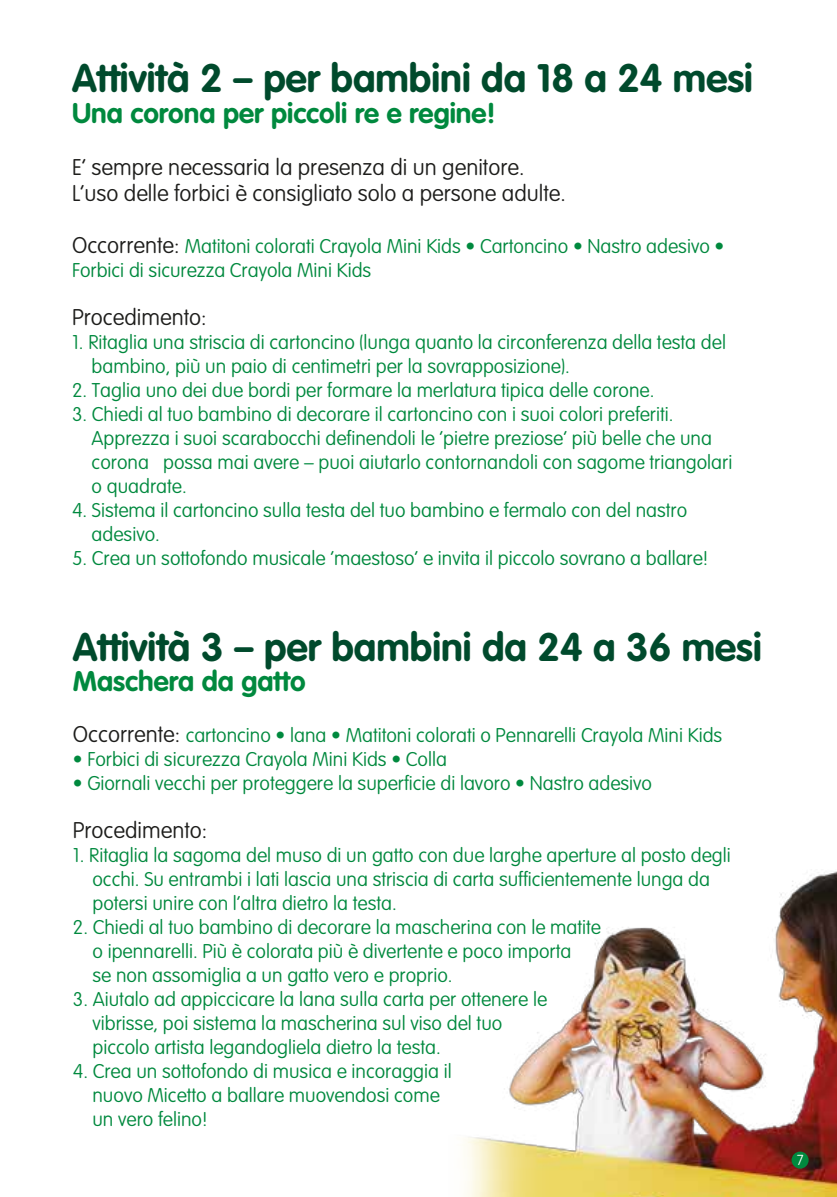
<style>
.page{position:relative;width:837px;height:1197px;background:#fff}
.page>*{position:absolute;margin:0;border:0;box-sizing:border-box;transform-origin:0 0}
.t1{font:700 39.2px "VAG Rounded";color:#004a2c}
.t2{font:700 28px "VAG Rounded";color:#00893e}
.t3{font:100 22.4px/25.2px "VAG Rounded";color:#1d1d1b}
.t4{font:100 19.6px/24px "VAG Rounded";color:#00893e}
.t5{font:100 14.2px "VAG Rounded";color:#fff}
.s1{font-size:22.4px;color:#1d1d1b}
</style>
<div class="page">
<img style="left:464px;top:871px;width:372px;height:325px">
<div style="left:791px;top:1151px;width:17px;height:17px;background:#00893e;border-radius:50%"></div>
<h1 class="t1" style="left:72px;top:56px;width:682px">Attività 2 – per bambini da 18 a 24 mesi</h1>
<h2 class="t2" style="left:72px;top:96px;width:425px">Una corona per piccoli re e regine!</h2>
<p class="t3" style="left:72px;top:155px;width:495px">E’ sempre necessaria la presenza di un genitore.<br>L’uso delle forbici è consigliato solo a persone adulte.</p>
<p class="t4" style="left:72px;top:234px;width:653px"><span class="s1">Occorrente:</span> Matitoni colorati Crayola Mini Kids • Cartoncino • Nastro adesivo •<br>Forbici di sicurezza Crayola Mini Kids</p>
<p class="t3" style="left:72px;top:305px;width:136px">Procedimento:</p>
<p class="t4" style="left:92px;top:330px;width:635px;text-indent:-20px">1. Ritaglia una striscia di cartoncino (lunga quanto la circonferenza della testa del bambino, più un paio di centimetri per la sovrapposizione).</p>
<p class="t4" style="left:72px;top:378px;width:583px">2. Taglia uno dei due bordi per formare la merlatura tipica delle corone.</p>
<p class="t4" style="left:92px;top:402px;width:642px;text-indent:-20px">3. Chiedi al tuo bambino di decorare il cartoncino con i suoi colori preferiti.<br>Apprezza i suoi scarabocchi definendoli le ‘pietre preziose’ più belle che una corona possa mai avere – puoi aiutarlo contornandoli con sagome triangolari o quadrate.</p>
<p class="t4" style="left:92px;top:498px;width:597px;text-indent:-20px">4. Sistema il cartoncino sulla testa del tuo bambino e fermalo con del nastro adesivo.</p>
<p class="t4" style="left:72px;top:546px;width:637px">5. Crea un sottofondo musicale ‘maestoso’ e invita il piccolo sovrano a ballare!</p>
<h1 class="t1" style="left:73px;top:624px;width:690px">Attività 3 – per bambini da 24 a 36 mesi</h1>
<h2 class="t2" style="left:73px;top:664px;width:234px">Maschera da gatto</h2>
<p class="t4" style="left:73px;top:722px;width:650px"><span class="s1">Occorrente:</span> cartoncino • lana • Matitoni colorati o Pennarelli Crayola Mini Kids</p>
<p class="t4" style="left:73px;top:746px;width:375px">• Forbici di sicurezza Crayola Mini Kids • Colla</p>
<p class="t4" style="left:73px;top:770px;width:580px">• Giornali vecchi per proteggere la superficie di lavoro • Nastro adesivo</p>
<p class="t3" style="left:73px;top:817px;width:136px">Procedimento:</p>
<p class="t4" style="left:92px;top:842px;width:639px;text-indent:-20px">1. Ritaglia la sagoma del muso di un gatto con due larghe aperture al posto degli occhi. Su entrambi i lati lascia una striscia di carta sufficientemente lunga da potersi unire con l’altra dietro la testa.</p>
<p class="t4" style="left:92px;top:914px;width:510px;text-indent:-20px">2. Chiedi al tuo bambino di decorare la mascherina con le matite o ipennarelli. Più è colorata più è divertente e poco importa<br>se non assomiglia a un gatto vero e proprio.</p>
<p class="t4" style="left:92px;top:986px;width:456px;text-indent:-20px">3. Aiutalo ad appiccicare la lana sulla carta per ottenere le vibrisse, poi sistema la mascherina sul viso del tuo piccolo artista legandogliela dietro la testa.</p>
<p class="t4" style="left:92px;top:1058px;width:361px;text-indent:-20px">4. Crea un sottofondo di musica e incoraggia il nuovo Micetto a ballare muovendosi come un vero felino!</p>
<p class="t5" style="left:796px;top:1151px;width:8px">7</p>
</div>
